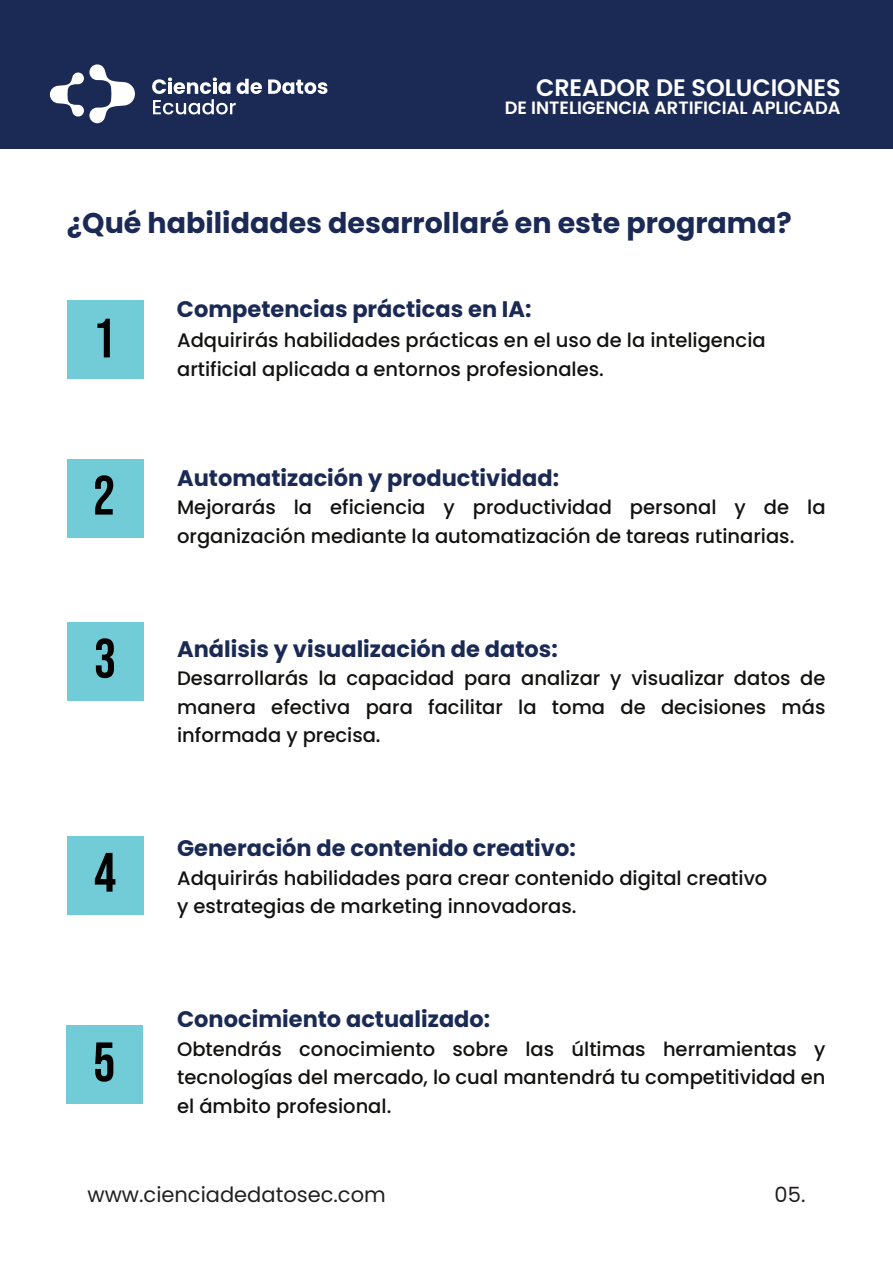
<style>
.page{position:relative;width:893px;height:1263px;background:#fff}
.page>*{position:absolute;margin:0;border:0;box-sizing:border-box;transform-origin:0 0}
.t1{font:55.35px "Bebas Neue";color:#010101}
.t2{font:700 28.5px "Poppins";color:#1b2a55}
.t3{font:600 23.85px "Poppins";color:#fff}
.t4{font:700 22.5px "Poppins";color:#1b2a55}
.t5{font:21px "Poppins";color:#221f1f}
.t6{font:500 19.5px/28.5px "Poppins";color:#131211}
.t7{font:600 17.85px "Poppins";color:#fff}
</style>
<div class="page">
<div style="left:0;top:0;width:893px;height:148px;background:#1b2a55"></div>
<svg style="left:50px;top:64px;width:85px;height:59px"></svg>
<svg style="left:268px;top:79px;width:59px;height:15px"></svg>
<svg style="left:152px;top:77px;width:110px;height:37px"></svg>
<div style="left:67px;top:300px;width:76px;height:79px;background:#72ccd7"></div>
<div style="left:67px;top:459px;width:76px;height:79px;background:#72ccd7"></div>
<div style="left:67px;top:622px;width:76px;height:79px;background:#72ccd7"></div>
<div style="left:67px;top:836px;width:76px;height:79px;background:#72ccd7"></div>
<div style="left:66px;top:1025px;width:77px;height:79px;background:#72ccd7"></div>
<p class="t3" style="left:536px;top:74px;width:306px">CREADOR DE SOLUCIONES</p>
<p class="t7" style="left:505px;top:98px;width:338px">DE INTELIGENCIA ARTIFICIAL APLICADA</p>
<h2 class="t2" style="left:67px;top:210px;width:726px">¿Qué habilidades desarrollaré en este programa?</h2>
<h1 class="t1" style="left:93px;top:306px;width:24px">1</h1>
<h1 class="t1" style="left:93px;top:463px;width:24px">2</h1>
<h1 class="t1" style="left:94px;top:626px;width:24px">3</h1>
<h1 class="t1" style="left:94px;top:840px;width:24px">4</h1>
<h1 class="t1" style="left:93px;top:1030px;width:24px">5</h1>
<p class="t4" style="left:177px;top:299px;width:356px">Competencias prácticas en IA:</p>
<p class="t6" style="left:177px;top:328px;width:590px">Adquirirás habilidades prácticas en el uso de la inteligencia artificial aplicada a entornos profesionales.</p>
<p class="t4" style="left:177px;top:467px;width:384px">Automatización y productividad:</p>
<p class="t6" style="left:177px;top:495px;width:650px">Mejorarás la eficiencia y productividad personal y de la organización mediante la automatización de tareas rutinarias.</p>
<p class="t4" style="left:177px;top:638px;width:382px">Análisis y visualización de datos:</p>
<p class="t6" style="left:177px;top:666px;width:650px;text-align:justify">Desarrollarás la capacidad para analizar y visualizar datos de manera efectiva para facilitar la toma de decisiones más informada y precisa.</p>
<p class="t4" style="left:177px;top:838px;width:400px">Generación de contenido creativo:</p>
<p class="t6" style="left:177px;top:865px;width:592px">Adquirirás habilidades para crear contenido digital creativo y estrategias de marketing innovadoras.</p>
<p class="t4" style="left:177px;top:1009px;width:315px">Conocimiento actualizado:</p>
<p class="t6" style="left:177px;top:1036px;width:650px;text-align:justify">Obtendrás conocimiento sobre las últimas herramientas y tecnologías del mercado, lo cual mantendrá tu competitividad en el ámbito profesional.</p>
<p class="t5" style="left:88px;top:1182px;width:300px">www.cienciadedatosec.com</p>
<p class="t5" style="left:775px;top:1182px;width:32px">05.</p>
</div>
